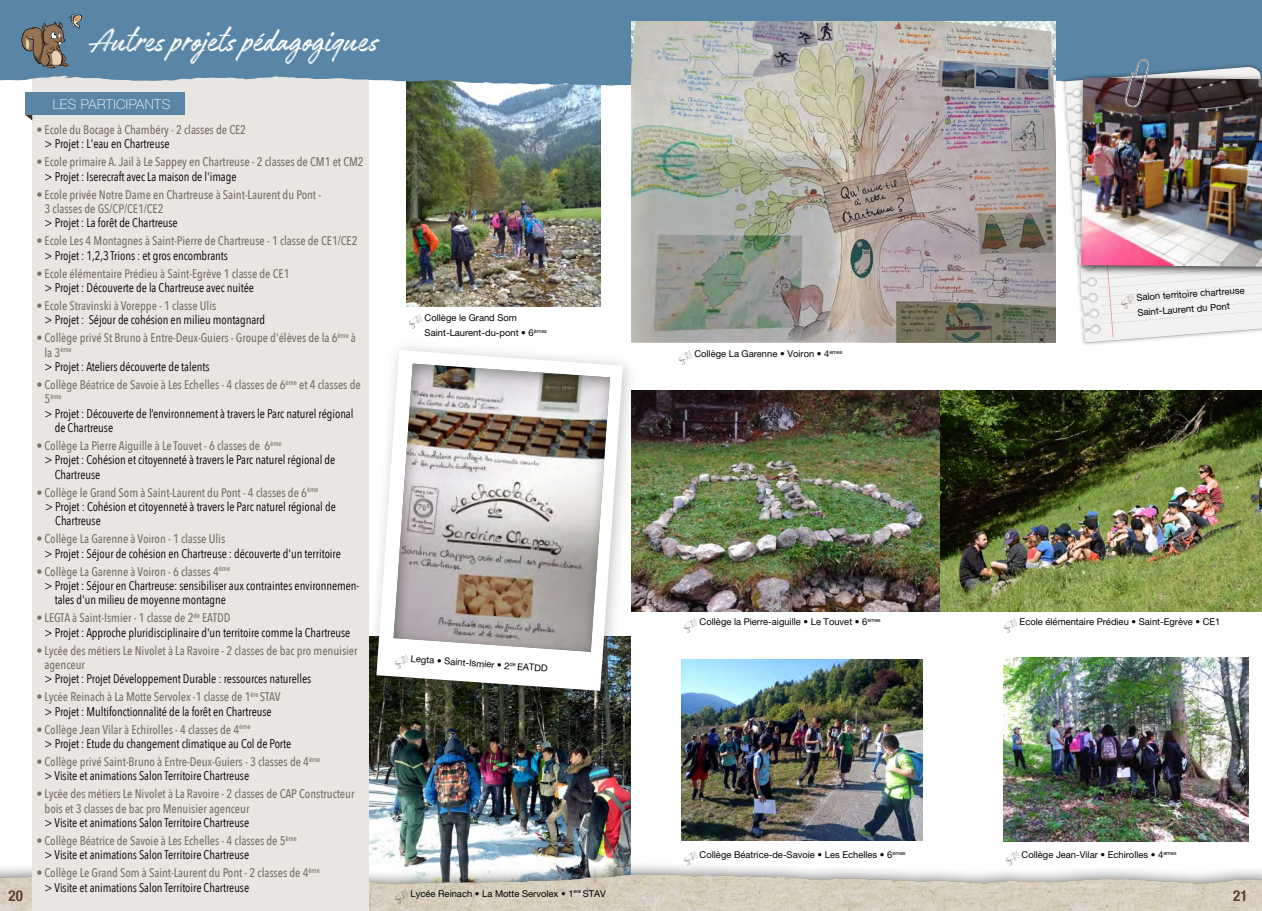
<style>
.page{position:relative;width:1262px;height:911px;background:#fff}
.page>*{position:absolute;margin:0;border:0;box-sizing:border-box;transform-origin:0 0}
.t1{font:37.5px "Authenia Textured";color:#fff;scale:.96 1}
.t2{font:700 condensed 15px "Helvetica Neue LT Pro";color:#5f432f}
.t3{font:100 13.5px "Helvetica Neue LT Pro";letter-spacing:.03em;color:#fff}
.t4{font:500 12.5px/14.4px "Avenir Next Condensed";letter-spacing:-.005em;color:#7a7162}
.t5{font:12.5px/14.4px "Avenir Next Condensed";letter-spacing:-.005em;color:#000}
.t6{font:9.38px/15px "Helvetica Neue LT Pro";color:#000}
.t7{font:500 7.25px "Avenir Next Condensed";color:#7a7162}
.t8{font:5.5px "Helvetica Neue LT Pro";color:#000}
.s1{font-weight:400;color:#000}
.s2{font-size:12.5px}
.s3{font-weight:500;color:#7a7162}
</style>
<div class="page">
<img style="left:369px;top:706px;width:262px;height:153px">
<div style="left:365px;top:338px;width:273px;height:368px;background:#000;opacity:.24"></div>
<svg style="left:376px;top:350px;width:247px;height:341px"></svg>
<img style="left:381px;top:354px;width:239px;height:299px">
<img style="left:406px;top:87px;width:194px;height:219px">
<div style="left:0;top:859px;width:1261px;height:52px;background:#000;opacity:.45"></div>
<img style="left:0;top:873px;width:1261px;height:38px">
<div style="left:32px;top:0;width:337px;height:911px;background:#e9e6e2"></div>
<div style="left:0;top:0;width:1261px;height:87px;background:#5986a6"></div>
<div style="left:1061px;top:63px;width:200px;height:284px;background:#000;opacity:.35"></div>
<svg style="left:1065px;top:67px;width:196px;height:275px"></svg>
<svg style="left:18px;top:13px;width:67px;height:55px;background:#6c7b84"></svg>
<svg style="left:25px;top:115px;width:7px;height:5px"></svg>
<div style="left:25px;top:92px;width:159px;height:23px;background:#5986a6"></div>
<svg style="left:1005px;top:850px;width:14px;height:15px"></svg>
<svg style="left:683px;top:850px;width:14px;height:15px"></svg>
<svg style="left:683px;top:618px;width:14px;height:15px"></svg>
<svg style="left:1003px;top:618px;width:14px;height:15px"></svg>
<svg style="left:409px;top:314px;width:13px;height:15px"></svg>
<svg style="left:678px;top:350px;width:13px;height:15px"></svg>
<svg style="left:395px;top:654px;width:13px;height:14px"></svg>
<svg style="left:395px;top:889px;width:13px;height:15px"></svg>
<img style="left:1003px;top:657px;width:245px;height:184px">
<img style="left:631px;top:22px;width:424px;height:321px">
<img style="left:631px;top:391px;width:309px;height:220px">
<img style="left:681px;top:659px;width:241px;height:181px">
<img style="left:940px;top:391px;width:321px;height:220px">
<div style="left:1076px;top:73px;width:185px;height:204px;background:#000;opacity:.75"></div>
<img style="left:1081px;top:78px;width:4px;height:189px">
<img style="left:1085px;top:59px;width:176px;height:278px">
<p class="t2" style="left:9px;top:887px;width:16px">20</p>
<h1 class="t1" style="left:90px;top:21px;width:301px">Autres projets pédagogiques</h1>
<p class="t3" style="left:53px;top:96px;width:119px">LES PARTICIPANTS</p>
<p class="t4" style="left:36px;top:122px;width:211px">• Ecole du Bocage à Chambéry - 2 classes de CE2</p>
<p class="t5" style="left:45px;top:136px;width:126px">&gt; Projet : L'eau en Chartreuse</p>
<p class="t4" style="left:36px;top:155px;width:329px">• Ecole primaire A. Jail à Le Sappey en Chartreuse - 2 classes de CM1 et CM2</p>
<p class="t5" style="left:45px;top:168px;width:193px">&gt; Projet : Iserecraft avec La maison de l'image</p>
<p class="t4" style="left:45px;top:187px;width:278px;text-indent:-8px">• Ecole privée Notre Dame en Chartreuse à Saint-Laurent du Pont -<br>3 classes de GS/CP/CE1/CE2</p>
<p class="t5" style="left:45px;top:215px;width:135px">&gt; Projet : La forêt de Chartreuse</p>
<p class="t4" style="left:36px;top:234px;width:323px">• Ecole Les 4 Montagnes à Saint-Pierre de Chartreuse - 1 classe de CE1/CE2</p>
<p class="t5" style="left:45px;top:247px;width:185px">&gt; Projet : 1,2,3 Trions : et gros encombrants</p>
<p class="t4" style="left:36px;top:266px;width:255px">• Ecole élémentaire Prédieu à Saint-Egrève 1 classe de CE1</p>
<p class="t5" style="left:45px;top:280px;width:211px">&gt; Projet : Découverte de la Chartreuse avec nuitée</p>
<p class="t4" style="left:36px;top:298px;width:182px">• Ecole Stravinski à Voreppe - 1 classe Ulis</p>
<p class="t5" style="left:45px;top:312px;width:222px">&gt; Projet : Séjour de cohésion en milieu montagnard</p>
<p class="t4" style="left:45px;top:330px;width:313px;text-indent:-8px">• Collège privé St Bruno à Entre-Deux-Guiers - Groupe d'élèves de la 6<sup>ème</sup> à la 3<sup>ème<br></sup><span class="s1">&gt; Projet : Ateliers découverte de talents</span></p>
<p class="t4" style="left:36px;top:377px;width:326px">• Collège Béatrice de Savoie à Les Echelles - 4 classes de 6<sup>ème</sup> et 4 classes de</p>
<p class="t7" style="left:45px;top:392px;width:19px"><span class="s2">5</span>ème</p>
<p class="t5" style="left:55px;top:405px;width:300px;text-indent:-10px">&gt; Projet : Découverte de l’environnement à travers le Parc naturel régional de Chartreuse</p>
<p class="t4" style="left:36px;top:438px;width:247px">• Collège La Pierre Aiguille à Le Touvet - 6 classes de 6<sup>ème</sup></p>
<p class="t5" style="left:45px;top:452px;width:292px">&gt; Projet : Cohésion et citoyenneté à travers le Parc naturel régional de</p>
<p class="t5" style="left:55px;top:466px;width:47px">Chartreuse</p>
<p class="t4" style="left:36px;top:485px;width:283px">• Collège le Grand Som à Saint-Laurent du Pont - 4 classes de 6<sup>ème</sup></p>
<p class="t5" style="left:45px;top:499px;width:292px">&gt; Projet : Cohésion et citoyenneté à travers le Parc naturel régional de</p>
<p class="t5" style="left:55px;top:513px;width:47px">Chartreuse</p>
<p class="t4" style="left:36px;top:531px;width:190px">• Collège La Garenne à Voiron - 1 classe Ulis</p>
<p class="t5" style="left:45px;top:545px;width:298px">&gt; Projet : Séjour de cohésion en Chartreuse : découverte d'un territoire</p>
<p class="t4" style="left:36px;top:564px;width:195px">• Collège La Garenne à Voiron - 6 classes 4<sup>ème</sup></p>
<p class="t5" style="left:45px;top:578px;width:316px">&gt; Projet : Séjour en Chartreuse: sensibiliser aux contraintes environnemen-</p>
<p class="t5" style="left:55px;top:592px;width:173px">tales d'un milieu de moyenne montagne</p>
<p class="t5" style="left:45px;top:610px;width:307px;text-indent:-8px"><span class="s3">• LEGTA à Saint-Ismier - 1 classe de 2</span><sup>de</sup> <span class="s3">EATDD<br></span>&gt; Projet : Approche pluridisciplinaire d'un territoire comme la Chartreuse</p>
<p class="t4" style="left:45px;top:643px;width:314px;text-indent:-8px">• Lycée des métiers Le Nivolet à La Ravoire - 2 classes de bac pro menuisier agenceur</p>
<p class="t5" style="left:45px;top:671px;width:268px">&gt; Projet : Projet Développement Durable : ressources naturelles</p>
<p class="t5" style="left:36px;top:689px;width:246px;text-align:center"><span class="s3">• Lycée Reinach à La Motte Servolex -1 classe de 1</span><sup>ère</sup> <span class="s3">STAV </span>&gt; Projet : Multifonctionnalité de la forêt en Chartreuse</p>
<p class="t5" style="left:45px;top:721px;width:248px;text-indent:-8px"><span class="s3">• Collège Jean Vilar à Echirolles - 4 classes de 4</span><sup>ème<br></sup>&gt; Projet : Etude du changement climatique au Col de Porte</p>
<p class="t4" style="left:45px;top:754px;width:277px;text-indent:-8px">• Collège privé Saint-Bruno à Entre-Deux-Guiers - 3 classes de 4<sup>ème </sup><span class="s1">&gt; Visite et animations Salon Territoire Chartreuse</span></p>
<p class="t4" style="left:45px;top:786px;width:311px;text-indent:-8px">• Lycée des métiers Le Nivolet à La Ravoire - 2 classes de CAP Constructeur bois et 3 classes de bac pro Menuisier agenceur</p>
<p class="t5" style="left:45px;top:814px;width:206px">&gt; Visite et animations Salon Territoire Chartreuse</p>
<p class="t4" style="left:45px;top:833px;width:254px;text-indent:-8px">• Collège Béatrice de Savoie à Les Echelles - 4 classes de 5<sup>ème </sup><span class="s1">&gt; Visite et animations Salon Territoire Chartreuse</span></p>
<p class="t4" style="left:45px;top:865px;width:277px;text-indent:-8px">• Collège Le Grand Som à Saint-Laurent du Pont - 2 classes de 4<sup>ème </sup><span class="s1">&gt; Visite et animations Salon Territoire Chartreuse</span></p>
<p class="t6" style="left:424px;top:310px;width:124px">Collège le Grand Som<br>Saint-Laurent-du-pont • 6<sup>èmes</sup></p>
<p class="t6" style="left:411px;top:651px;width:139px;rotate:4deg">Legta • Saint-Ismier • 2<sup>de</sup> EATDD</p>
<p class="t6" style="left:410px;top:885px;width:197px">Lycée Reinach • La Motte Servolex • 1<sup>ere</sup> STAV</p>
<p class="t6" style="left:694px;top:346px;width:150px">Collège La Garenne • Voiron • 4<sup>emes</sup></p>
<p class="t6" style="left:1135px;top:290px;width:110px;rotate:-4deg">Salon territoire chartreuse<br>Saint-Laurent du Pont</p>
<p class="t6" style="left:699px;top:614px;width:182px">Collège la Pierre-aiguille • Le Touvet • 6<sup>emes</sup></p>
<p class="t6" style="left:1019px;top:614px;width:202px">Ecole élémentaire Prédieu • Saint-Egrève • CE1</p>
<p class="t6" style="left:699px;top:847px;width:207px">Collège Béatrice-de-Savoie • Les Echelles • 6<sup>emes</sup></p>
<p class="t8" style="left:1163px;top:849px;width:15px">emes</p>
<p class="t6" style="left:1021px;top:847px;width:143px">Collège Jean-Vilar • Echirolles • 4</p>
<p class="t2" style="left:1233px;top:887px;width:16px">21</p>
</div>
